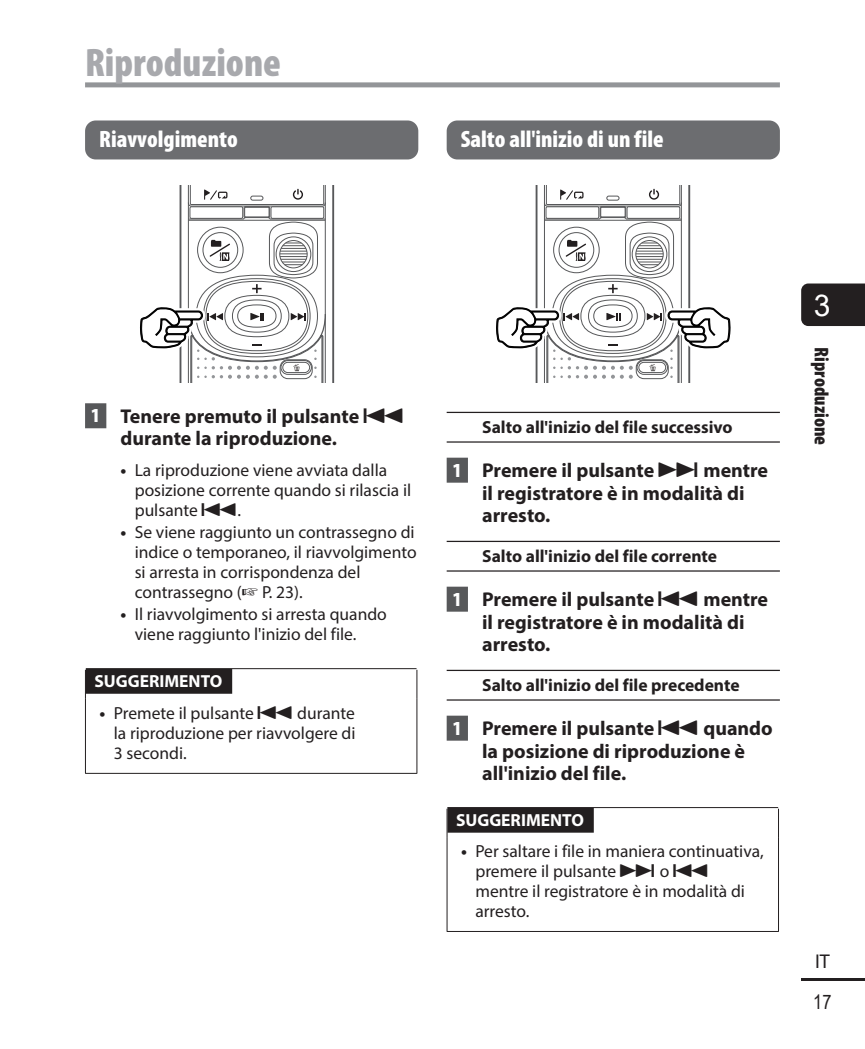
<style>
.page{position:relative;width:865px;height:1049px;background:#fff}
.page>*{position:absolute;margin:0;border:0;box-sizing:border-box;transform-origin:0 0}
.t1{font:900 condensed 40px "Myriad Pro";color:#a8a9ad}
.t2{font:30px "Arial";color:#fff}
.t3{font:900 condensed 23.75px "Myriad Pro";color:#fff}
.t4{font:700 20px/22.5px "Myriad Pro";color:#231f20}
.t5{font:900 condensed 20px "Myriad Pro";color:#231f20}
.t6{font:20px "Arial Narrow";color:#231f20}
.t7{font:20px "Myriad Pro";color:#231f20}
.t8{font:17.5px/20px "Myriad Pro";color:#231f20}
.t9{font:700 17.5px "Myriad Pro";color:#231f20}
.t10{font:700 17.5px "Myriad Pro";color:#fff}
.s1{font-weight:900;font-stretch:condensed;color:#fff}
.s2{font-family:"AP Yakumono";font-weight:400}
.s3{font-weight:700}
.s4{font-family:"AP Yakumono"}
</style>
<div class="page">
<div style="left:801px;top:283px;width:64px;height:43px;background:#231f20"></div>
<hr style="left:801px;top:978px;width:64px;height:3px;background:#231f20">
<div style="left:85px;top:82px;width:695px;height:5px;background:#939598"></div>
<div style="left:85px;top:403px;width:21px;height:25px;background:#57585a"></div>
<div style="left:85px;top:120px;width:333px;height:39px;background:#6c6d70;border-radius:11px"></div>
<svg style="left:140px;top:186px;width:194px;height:197px"></svg>
<svg style="left:85px;top:670px;width:1px;height:28px"></svg>
<svg style="left:416px;top:670px;width:1px;height:28px"></svg>
<hr style="left:85px;top:698px;width:1px;height:75px;background:#231f20">
<hr style="left:416px;top:698px;width:1px;height:75px;background:#231f20">
<hr style="left:85px;top:773px;width:332px;height:1px;background:#231f20">
<hr style="left:86px;top:668px;width:330px;height:1px;background:#231f20">
<div style="left:86px;top:669px;width:146px;height:25px;background:#231f20"></div>
<hr style="left:446px;top:412px;width:334px;height:1px;background:#231f20">
<hr style="left:446px;top:441px;width:334px;height:2px;background:#231f20">
<div style="left:446px;top:458px;width:22px;height:25px;background:#57585a"></div>
<hr style="left:446px;top:541px;width:334px;height:1px;background:#231f20">
<hr style="left:446px;top:570px;width:334px;height:2px;background:#231f20">
<div style="left:446px;top:587px;width:22px;height:25px;background:#57585a"></div>
<hr style="left:446px;top:670px;width:334px;height:1px;background:#231f20">
<hr style="left:446px;top:699px;width:334px;height:2px;background:#231f20">
<div style="left:446px;top:716px;width:22px;height:25px;background:#57585a"></div>
<div style="left:446px;top:120px;width:334px;height:39px;background:#6c6d70;border-radius:11px"></div>
<svg style="left:496px;top:186px;width:235px;height:197px"></svg>
<svg style="left:446px;top:809px;width:1px;height:28px"></svg>
<svg style="left:778px;top:809px;width:1px;height:28px"></svg>
<hr style="left:446px;top:837px;width:1px;height:94px;background:#231f20">
<hr style="left:778px;top:837px;width:1px;height:94px;background:#231f20">
<hr style="left:446px;top:931px;width:333px;height:1px;background:#231f20">
<hr style="left:447px;top:807px;width:331px;height:1px;background:#231f20">
<div style="left:447px;top:808px;width:147px;height:25px;background:#231f20"></div>
<h1 class="t1" style="left:85px;top:37px;width:197px">Riproduzione</h1>
<h3 class="t3" style="left:99px;top:124px;width:140px">Riavvolgimento</h3>
<h3 class="t3" style="left:461px;top:124px;width:204px">Salto all'inizio di un file</h3>
<p class="t4" style="left:120px;top:404px;width:285px;text-indent:-29px"><span class="s1">1</span> Tenere premuto il pulsante <span class="s2">0 </span>durante la riproduzione.</p>
<p class="t8" style="left:135px;top:460px;width:278px;text-indent:-14px"><span class="s3">•</span> La riproduzione viene avviata dalla posizione corrente quando si rilascia il pulsante <span class="s4">0</span>.</p>
<p class="t8" style="left:135px;top:522px;width:283px;text-indent:-14px"><span class="s3">•</span> Se viene raggiunto un contrassegno di indice o temporaneo, il riavvolgimento si arresta in corrispondenza del contrassegno (☞ P. 23).</p>
<p class="t8" style="left:135px;top:603px;width:254px;text-indent:-14px"><span class="s3">•</span> Il riavvolgimento si arresta quando viene raggiunto l'inizio del file.</p>
<p class="t10" style="left:94px;top:670px;width:129px">SUGGERIMENTO</p>
<p class="t8" style="left:114px;top:703px;width:243px;text-align:justify;text-indent:-14px"><span class="s3">•</span> Premete il pulsante <span class="s4">0</span> durante la riproduzione per riavvolgere di 3 secondi.</p>
<p class="t9" style="left:482px;top:415px;width:252px">Salto all'inizio del file successivo</p>
<p class="t4" style="left:482px;top:459px;width:287px;text-indent:-29px"><span class="s1">1</span> Premere il pulsante <span class="s2">9</span> mentre il registratore è in modalità di arresto.</p>
<p class="t9" style="left:482px;top:544px;width:236px">Salto all'inizio del file corrente</p>
<p class="t4" style="left:482px;top:588px;width:287px;text-indent:-29px"><span class="s1">1</span> Premere il pulsante <span class="s2">0</span> mentre il registratore è in modalità di arresto.</p>
<p class="t9" style="left:482px;top:673px;width:259px">Salto all'inizio del file precedente</p>
<p class="t4" style="left:482px;top:717px;width:292px;text-indent:-29px"><span class="s1">1</span> Premere il pulsante <span class="s2">0</span> quando la posizione di riproduzione è all'inizio del file.</p>
<p class="t10" style="left:456px;top:809px;width:129px">SUGGERIMENTO</p>
<p class="t8" style="left:475px;top:841px;width:290px;text-indent:-14px"><span class="s3">•</span> Per saltare i file in maniera continuativa, premere il pulsante <span class="s4">9</span> o <span class="s4">0 </span>mentre il registratore è in modalità di arresto.</p>
<h2 class="t2" style="left:814px;top:285px;width:18px">3</h2>
<p class="t5" style="left:834px;top:347px;width:99px;rotate:90deg">Riproduzione</p>
<p class="t7" style="left:815px;top:948px;width:16px">IT</p>
<p class="t6" style="left:813px;top:988px;width:20px">17</p>
</div>
